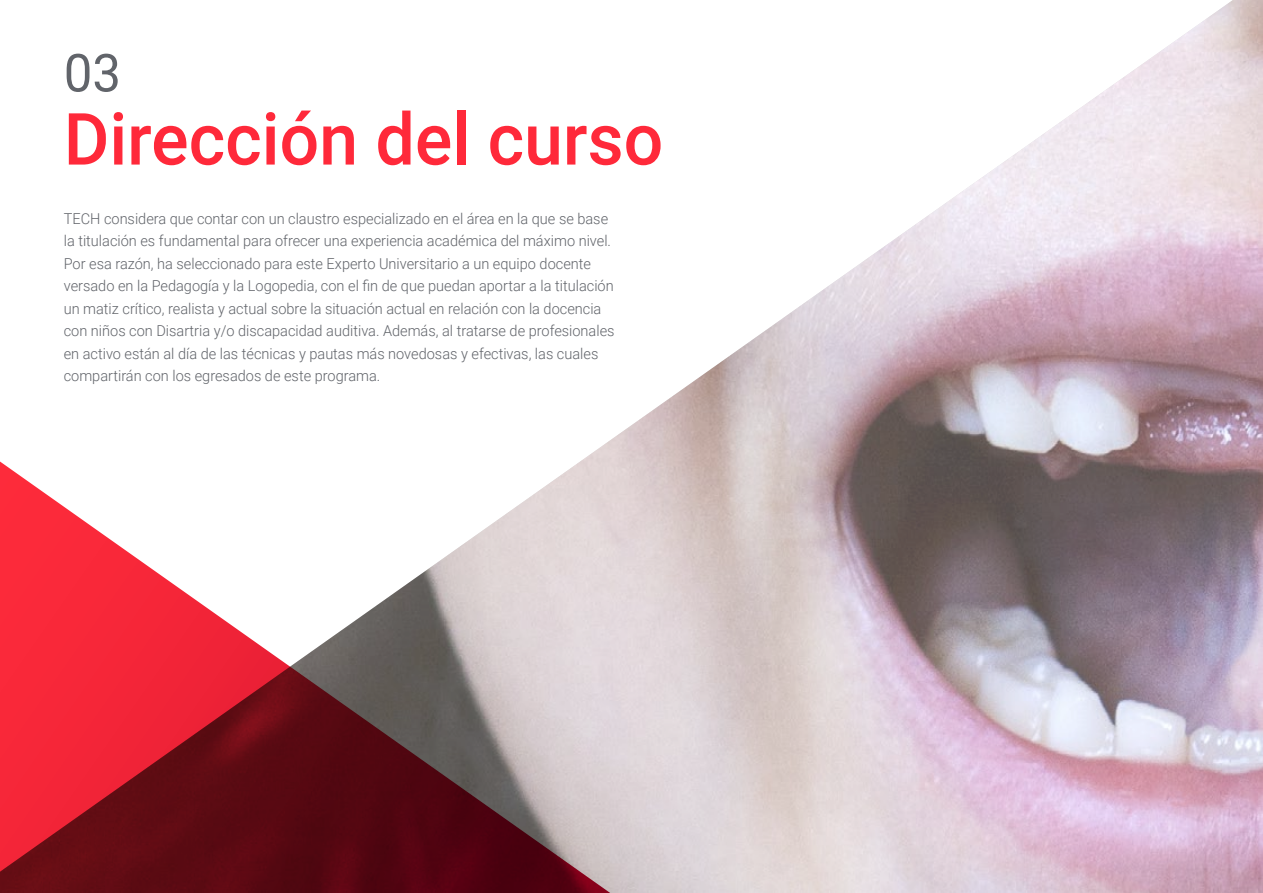
<style>
.page{position:relative;width:1263px;height:893px;background:#fff}
.page>*{position:absolute;margin:0;border:0;box-sizing:border-box;transform-origin:0 0}
.t1{font:500 72px "Roboto";color:#ff293a}
.t2{font:52.5px "Roboto";color:#61646a}
.t3{font:300 15px/22.5px "Roboto";color:#61646a}
</style>
<div class="page">
<img style="left:602px;top:0;width:661px;height:893px">
<svg style="left:0;top:446px;width:640px;height:447px"></svg>
<h2 class="t2" style="left:64px;top:36px;width:59px">03</h2>
<h1 class="t1" style="left:64px;top:89px;width:601px">Dirección del curso</h1>
<p class="t3" style="left:64px;top:207px;width:552px">TECH considera que contar con un claustro especializado en el área en la que se base la titulación es fundamental para ofrecer una experiencia académica del máximo nivel.<br>Por esa razón, ha seleccionado para este Experto Universitario a un equipo docente versado en la Pedagogía y la Logopedia, con el fin de que puedan aportar a la titulación un matiz crítico, realista y actual sobre la situación actual en relación con la docencia con niños con Disartria y/o discapacidad auditiva. Además, al tratarse de profesionales en activo están al día de las técnicas y pautas más novedosas y efectivas, las cuales compartirán con los egresados de este programa.</p>
</div>
